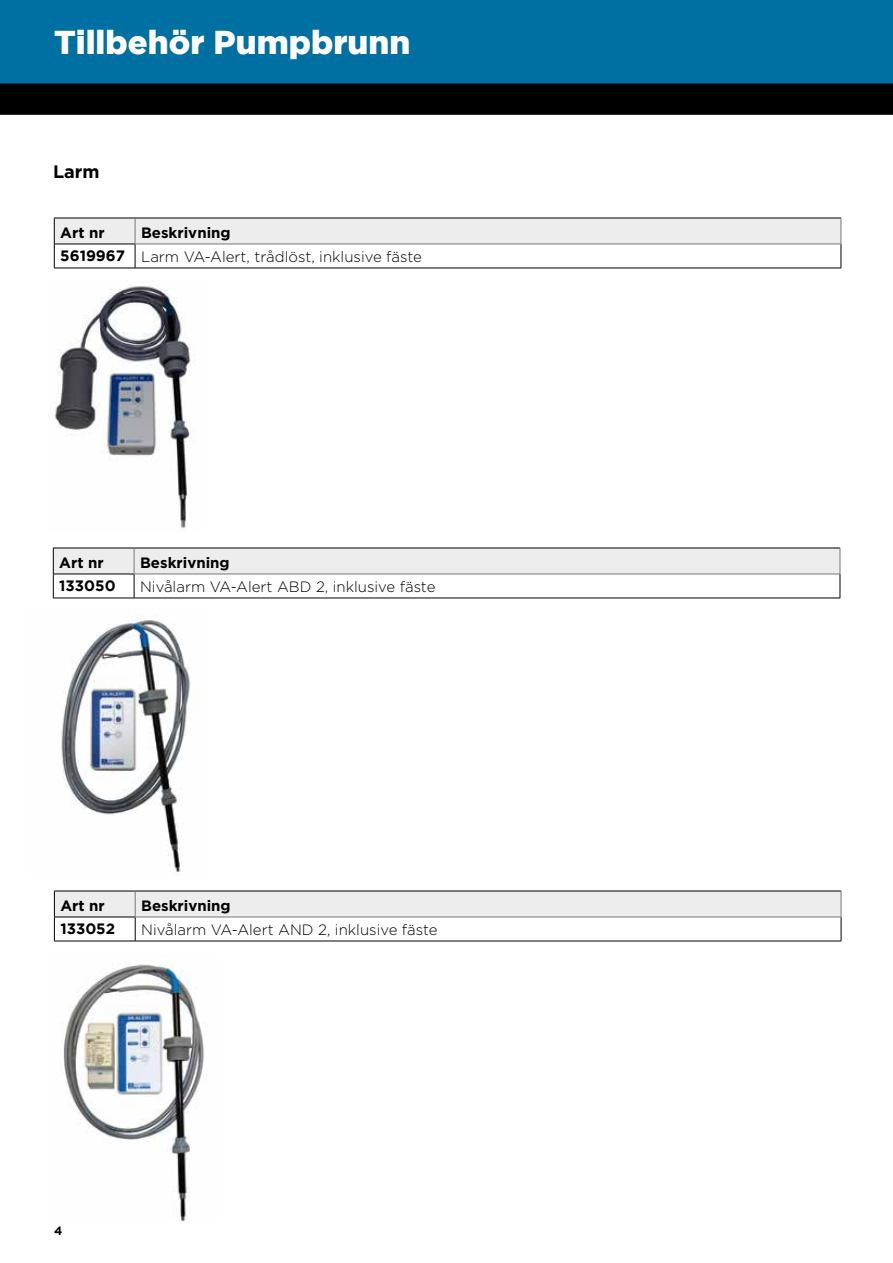
<style>
.page{position:relative;width:893px;height:1263px;background:#fff}
.page>*{position:absolute;margin:0;border:0;box-sizing:border-box;transform-origin:0 0}
.t1{font:900 33px "Gotham";color:#fff}
.t2{font:700 18px "Gotham";color:#000}
.t3{font:300 15px/24px "Gotham";color:#000}
.t4{font:700 15px "Gotham";color:#000}
.t5{font:700 15px "Gotham";color:#000}
.t6{font:700 12px "Gotham";color:#000}
.s1{font-weight:700}
</style>
<div class="page">
<div style="left:0;top:85px;width:893px;height:30px;background:#000"></div>
<div style="left:0;top:0;width:893px;height:85px;background:#006fa2"></div>
<hr style="left:54px;top:268px;width:81px;height:1px;background:#000">
<hr style="left:135px;top:268px;width:706px;height:1px;background:#000">
<svg style="left:54px;top:218px;width:788px;height:50px"></svg>
<hr style="left:135px;top:244px;width:706px;height:1px;background:#73797c">
<img style="left:61px;top:620px;width:130px;height:255px">
<img style="left:63px;top:964px;width:141px;height:257px">
<img style="left:48px;top:286px;width:147px;height:243px">
<hr style="left:53px;top:598px;width:81px;height:1px;background:#000">
<hr style="left:134px;top:598px;width:706px;height:1px;background:#000">
<svg style="left:53px;top:548px;width:788px;height:50px"></svg>
<hr style="left:134px;top:574px;width:706px;height:1px;background:#73797c">
<hr style="left:54px;top:941px;width:81px;height:1px;background:#000">
<hr style="left:135px;top:941px;width:706px;height:1px;background:#000">
<svg style="left:54px;top:891px;width:788px;height:50px"></svg>
<hr style="left:135px;top:917px;width:706px;height:1px;background:#73797c">
<h1 class="t1" style="left:54px;top:30px;width:358px">Tillbehör Pumpbrunn</h1>
<p class="t2" style="left:53px;top:165px;width:48px">Larm</p>
<p class="t3" style="left:60px;top:221px;width:363px;text-indent:81px"><span class="s1">Beskrivning<br></span><span class="s1">5619967</span> Larm VA-Alert, trådlöst, inklusive fäste</p>
<p class="t4" style="left:60px;top:227px;width:46px">Art nr</p>
<p class="t4" style="left:59px;top:557px;width:46px">Art nr</p>
<p class="t4" style="left:140px;top:557px;width:91px">Beskrivning</p>
<p class="t5" style="left:59px;top:580px;width:58px">133050</p>
<p class="t3" style="left:140px;top:575px;width:297px">Nivålarm VA-Alert ABD 2, inklusive fäste</p>
<p class="t4" style="left:60px;top:900px;width:46px">Art nr</p>
<p class="t4" style="left:141px;top:900px;width:91px">Beskrivning</p>
<p class="t5" style="left:60px;top:923px;width:56px">133052</p>
<p class="t3" style="left:141px;top:918px;width:298px">Nivålarm VA-Alert AND 2, inklusive fäste</p>
<p class="t6" style="left:54px;top:1226px;width:10px">4</p>
</div>
